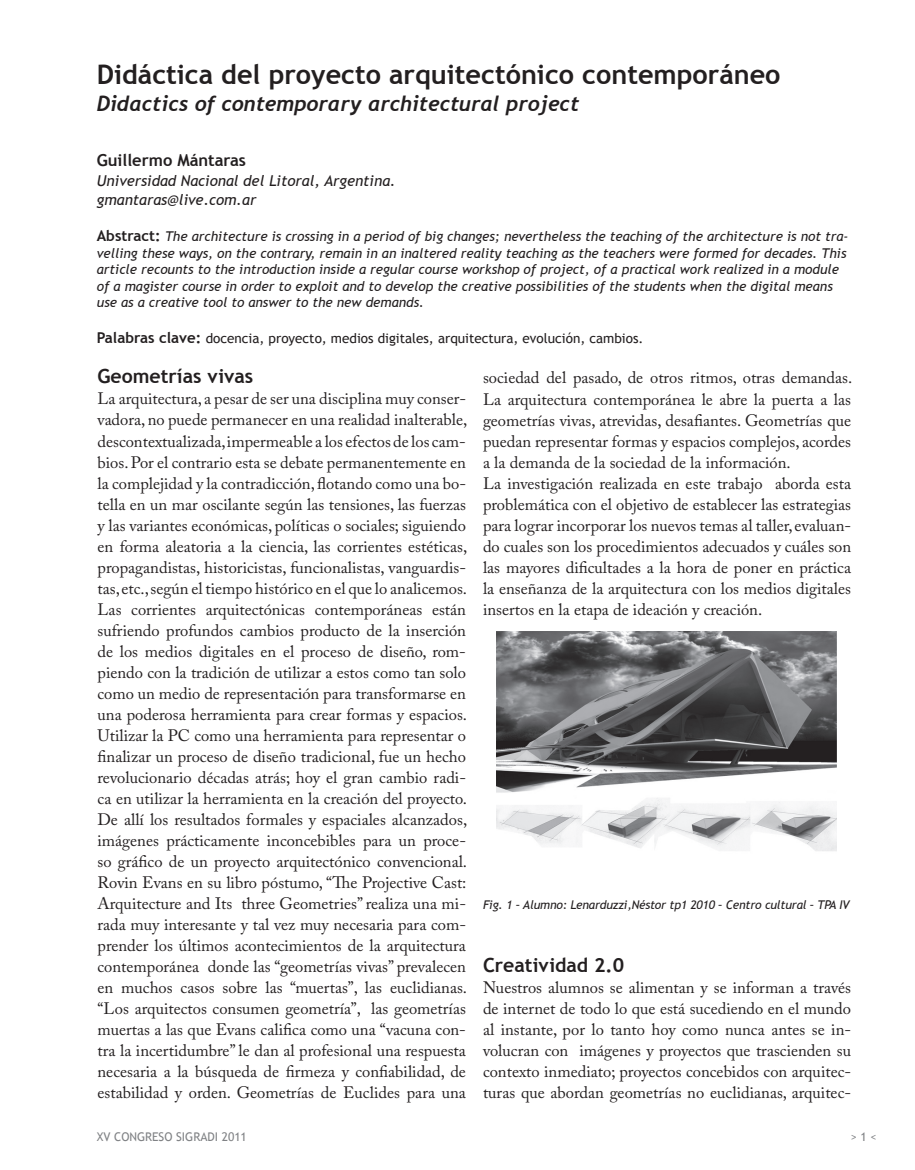
<style>
.page{position:relative;width:915px;height:1170px;background:#fff}
.page>*{position:absolute;margin:0;border:0;box-sizing:border-box;transform-origin:0 0}
.t1{font:700 27px "Trebuchet MS";color:#231f20}
.t2{font:italic 700 21px "Trebuchet";color:#231f20}
.t3{font:700 19.5px "Trebuchet MS";color:#231f20}
.t4{font:16.5px/21px "Adobe Caslon Pro";color:#231f20;text-align:justify}
.t5{font:700 16.5px "Trebuchet MS";color:#231f20}
.t6{font:italic 15px/19.5px "Trebuchet MS";color:#231f20}
.t7{font:italic 13.5px/16.5px "Trebuchet MS";color:#231f20}
.t8{font:13.5px "Trebuchet MS";color:#231f20}
.t9{font:italic 12px "Trebuchet MS";letter-spacing:-.015em;color:#231f20}
.t10{font:12px "Trebuchet MS";color:#808285}
.s1{font-weight:700;font-style:normal;font-size:15px}
.s2{font-weight:700;font-size:15px}
</style>
<div class="page">
<img style="left:496px;top:631px;width:340px;height:220px">
<h1 class="t1" style="left:97px;top:57px;width:685px">Didáctica del proyecto arquitectónico contemporáneo</h1>
<p class="t2" style="left:97px;top:90px;width:483px">Didactics of contemporary architectural project</p>
<p class="t5" style="left:97px;top:150px;width:151px">Guillermo Mántaras</p>
<p class="t6" style="left:97px;top:171px;width:300px">Universidad Nacional del Litoral, Argentina. gmantaras@live.com.ar</p>
<p class="t7" style="left:97px;top:228px;width:753px"><span class="s1">Abstract:</span> The architecture is crossing in a period of big changes; nevertheless the teaching of the architecture is not tra&shy;velling these ways, on the contrary, remain in an inaltered reality teaching as the teachers were formed for decades. This article recounts to the introduction inside a regular course workshop of project, of a practical work realized in a module of a magister course in order to exploit and to develop the creative possibilities of the students when the digital means use as a creative tool to answer to the new demands.</p>
<p class="t8" style="left:97px;top:330px;width:548px"><span class="s2">Palabras clave:</span> docencia, proyecto, medios digitales, arquitectura, evolución, cambios.</p>
<p class="t3" style="left:97px;top:364px;width:157px">Geometrías vivas</p>
<p class="t4" style="left:97px;top:388px;width:371px">La arquitectura, a pesar de ser una disciplina muy conser&shy;vadora, no puede permanecer en una realidad inalterable, descontextualizada, impermeable a los efectos de los cam&shy;bios. Por el contrario esta se debate permanentemente en la complejidad y la contradicción, flotando como una bo&shy;tella en un mar oscilante según las tensiones, las fuerzas y las variantes económicas, políticas o sociales; siguiendo en forma aleatoria a la ciencia, las corrientes estéticas, propagandistas, historicistas, funcionalistas, vanguardis&shy;tas, etc., según el tiempo histórico en el que lo analicemos.<br>Las corrientes arquitectónicas contemporáneas están sufriendo profundos cambios producto de la inserción de los medios digitales en el proceso de diseño, rom&shy;piendo con la tradición de utilizar a estos como tan solo como un medio de representación para transformarse en una poderosa herramienta para crear formas y espacios.<br>Utilizar la PC como una herramienta para representar o finalizar un proceso de diseño tradicional, fue un hecho revolucionario décadas atrás; hoy el gran cambio radi&shy;ca en utilizar la herramienta en la creación del proyecto.<br>De allí los resultados formales y espaciales alcanzados, imágenes prácticamente inconcebibles para un proce&shy;so gráfico de un proyecto arquitectónico convencional.<br>Rovin Evans en su libro póstumo, “The Projective Cast:<br>Arquitecture and Its three Geometries” realiza una mi&shy;rada muy interesante y tal vez muy necesaria para com&shy;prender los últimos acontecimientos de la arquitectura contemporánea donde las “geometrías vivas” prevalecen en muchos casos sobre las “muertas”, las euclidianas. “Los arquitectos consumen geometría”, las geometrías muertas a las que Evans califica como una “vacuna con&shy;tra la incertidumbre” le dan al profesional una respuesta necesaria a la búsqueda de firmeza y confiabilidad, de estabilidad y orden. Geometrías de Euclides para una</p>
<p class="t4" style="left:483px;top:367px;width:370px;text-align:left">sociedad del pasado, de otros ritmos, otras demandas.<br>La arquitectura contemporánea le abre la puerta a las geometrías vivas, atrevidas, desafiantes. Geometrías que puedan representar formas y espacios complejos, acordes a la demanda de la sociedad de la información.<br>La investigación realizada en este trabajo aborda esta problemática con el objetivo de establecer las estrategias para lograr incorporar los nuevos temas al taller, evaluan&shy;do cuales son los procedimientos adecuados y cuáles son las mayores dificultades a la hora de poner en práctica la enseñanza de la arquitectura con los medios digitales insertos en la etapa de ideación y creación.</p>
<p class="t9" style="left:483px;top:897px;width:368px">Fig. 1 – Alumno: Lenarduzzi,Néstor tp1 2010 – Centro cultural – TPA IV</p>
<p class="t3" style="left:483px;top:952px;width:143px">Creatividad 2.0</p>
<p class="t4" style="left:483px;top:976px;width:369px">Nuestros alumnos se alimentan y se informan a través de internet de todo lo que está sucediendo en el mundo al instante, por lo tanto hoy como nunca antes se in&shy;volucran con imágenes y proyectos que trascienden su contexto inmediato; proyectos concebidos con arquitec&shy;turas que abordan geometrías no euclidianas, arquitec-</p>
<p class="t10" style="left:97px;top:1129px;width:152px">XV CONGRESO SIGRADI 2011</p>
<p class="t10" style="left:850px;top:1129px;width:28px">&gt; 1 &lt;</p>
</div>
